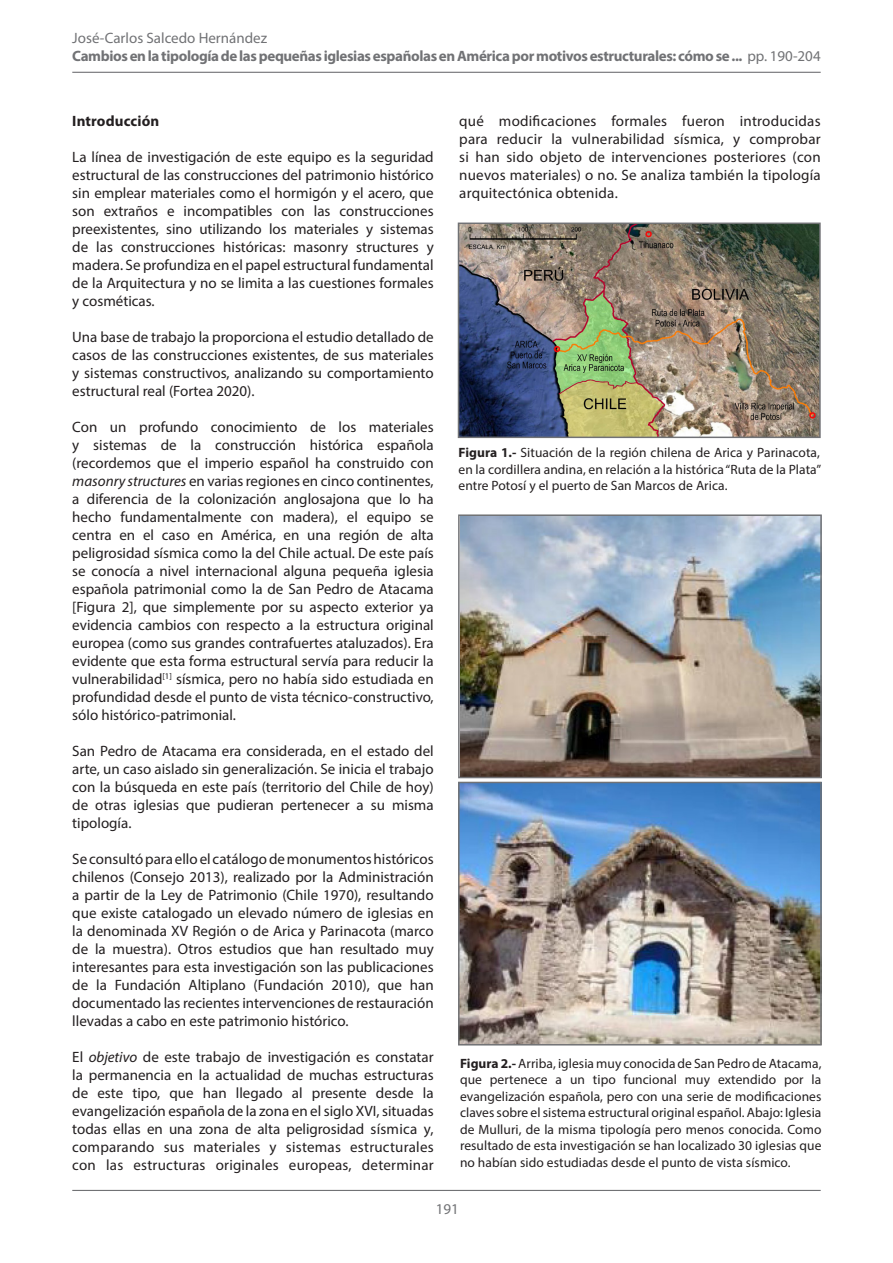
<style>
.page{position:relative;width:893px;height:1263px;background:#fff}
.page>*{position:absolute;margin:0;border:0;box-sizing:border-box;transform-origin:0 0}
.Tipo_de_texto{font:15px/18px "Myriad Pro";color:#231f20;text-align:justify}
.t1{font:700 15px/18px "Myriad Pro";letter-spacing:-.025em;color:#717275}
.Tipo_de_texto-2{font:700 15px "Myriad Pro";letter-spacing:.01em;color:#231f20}
.t2{font:15px "Myriad Pro";color:#717275}
.Pies_de_foto{font:13.5px/16.5px "Myriad Pro";letter-spacing:.005em;color:#231f20;text-align:justify}
.s1{font-weight:400}
.s2{font-style:italic}
.s3{font-weight:700}
</style>
<div class="page">
<hr style="left:72px;top:72px;width:749px;height:1px;background:#717275">
<hr style="left:72px;top:1190px;width:749px;height:1px;background:#717275">
<img style="left:461px;top:226px;width:357px;height:209px">
<div style="left:458px;top:223px;width:363px;height:215px;border:2px solid #717275"></div>
<img style="left:461px;top:785px;width:358px;height:257px">
<div style="left:458px;top:782px;width:364px;height:263px;border:2px solid #717275"></div>
<img style="left:461px;top:517px;width:358px;height:258px">
<div style="left:458px;top:514px;width:364px;height:264px;border:2px solid #717275"></div>
<p class="t1" style="left:72px;top:29px;width:750px"><span class="s1">José-Carlos Salcedo Hernández<br></span>Cambios en la tipología de las pequeñas iglesias españolas en América por motivos estructurales: cómo se ... <span class="s1">pp. 190-204</span></p>
<p class="Tipo_de_texto-2" style="left:72px;top:111px;width:89px">Introducción</p>
<p class="Tipo_de_texto" style="left:72px;top:148px;width:363px">La línea de investigación de este equipo es la seguridad estructural de las construcciones del patrimonio histórico sin emplear materiales como el hormigón y el acero, que son extraños e incompatibles con las construcciones preexistentes, sino utilizando los materiales y sistemas de las construcciones históricas: masonry structures y madera. Se profundiza en el papel estructural fundamental de la Arquitectura y no se limita a las cuestiones formales y cosméticas.</p>
<p class="Tipo_de_texto" style="left:72px;top:328px;width:363px">Una base de trabajo la proporciona el estudio detallado de casos de las construcciones existentes, de sus materiales y sistemas constructivos, analizando su comportamiento estructural real (Fortea 2020).</p>
<p class="Tipo_de_texto" style="left:72px;top:418px;width:363px">Con un profundo conocimiento de los materiales y sistemas de la construcción histórica española (recordemos que el imperio español ha construido con <span class="s2">masonry structures</span> en varias regiones en cinco continentes, a diferencia de la colonización anglosajona que lo ha hecho fundamentalmente con madera), el equipo se centra en el caso en América, en una región de alta peligrosidad sísmica como la del Chile actual. De este país se conocía a nivel internacional alguna pequeña iglesia española patrimonial como la de San Pedro de Atacama [Figura 2], que simplemente por su aspecto exterior ya evidencia cambios con respecto a la estructura original europea (como sus grandes contrafuertes ataluzados). Era evidente que esta forma estructural servía para reducir la vulnerabilidad<sup>[1]</sup> sísmica, pero no había sido estudiada en profundidad desde el punto de vista técnico-constructivo, sólo histórico-patrimonial.</p>
<p class="Tipo_de_texto" style="left:72px;top:742px;width:363px">San Pedro de Atacama era considerada, en el estado del arte, un caso aislado sin generalización. Se inicia el trabajo con la búsqueda en este país (territorio del Chile de hoy) de otras iglesias que pudieran pertenecer a su misma tipología.</p>
<p class="Tipo_de_texto" style="left:72px;top:850px;width:363px">Se consultó para ello el catálogo de monumentos históricos chilenos (Consejo 2013), realizado por la Administración a partir de la Ley de Patrimonio (Chile 1970), resultando que existe catalogado un elevado número de iglesias en la denominada XV Región o de Arica y Parinacota (marco de la muestra). Otros estudios que han resultado muy interesantes para esta investigación son las publicaciones de la Fundación Altiplano (Fundación 2010), que han documentado las recientes intervenciones de restauración llevadas a cabo en este patrimonio histórico.</p>
<p class="Tipo_de_texto" style="left:72px;top:1048px;width:363px">El <span class="s2">objetivo</span> de este trabajo de investigación es constatar la permanencia en la actualidad de muchas estructuras de este tipo, que han llegado al presente desde la evangelización española de la zona en el siglo XVI, situadas todas ellas en una zona de alta peligrosidad sísmica y, comparando sus materiales y sistemas estructurales con las estructuras originales europeas, determinar</p>
<p class="Tipo_de_texto" style="left:459px;top:112px;width:363px">qué modificaciones formales fueron introducidas para reducir la vulnerabilidad sísmica, y comprobar si han sido objeto de intervenciones posteriores (con nuevos materiales) o no. Se analiza también la tipología arquitectónica obtenida.</p>
<p class="Pies_de_foto" style="left:458px;top:444px;width:364px"><span class="s3">Figura 1.-</span> Situación de la región chilena de Arica y Parinacota, en la cordillera andina, en relación a la histórica “Ruta de la Plata” entre Potosí y el puerto de San Marcos de Arica.</p>
<p class="Pies_de_foto" style="left:460px;top:1054px;width:363px"><span class="s3">Figura 2.-</span> Arriba, iglesia muy conocida de San Pedro de Atacama, que pertenece a un tipo funcional muy extendido por la evangelización española, pero con una serie de modificaciones claves sobre el sistema estructural original español. Abajo: Iglesia de Mulluri, de la misma tipología pero menos conocida. Como resultado de esta investigación se han localizado 30 iglesias que no habían sido estudiadas desde el punto de vista sísmico.</p>
<p class="t2" style="left:436px;top:1200px;width:25px">191</p>
</div>
